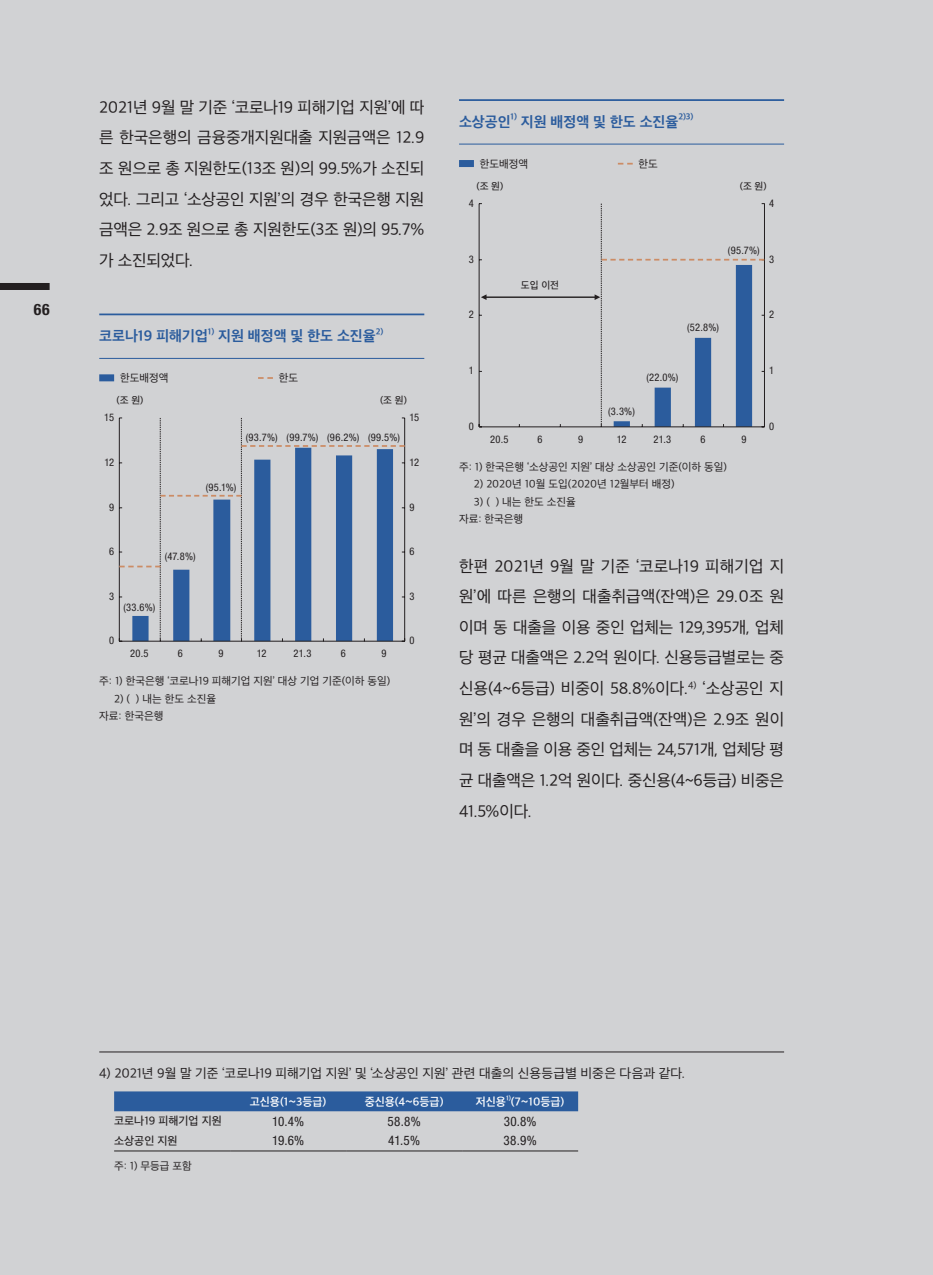
<style>
.page{position:relative;width:933px;height:1275px;background:#d1d2d4}
.page>*{position:absolute;margin:0;border:0;box-sizing:border-box;transform-origin:0 0}
.t1{font:15.75px/30.6px "SD Gothic Neo 1 OTFR";letter-spacing:-.01em;color:#231f20;text-align:justify}
.t2{font:700 condensed 15.75px "Helvetica Neue LT Std";color:#231f20}
.t3{font:14px "SD Gothic Neo 1 OTFB";color:#2b5c9d}
.t4{font:condensed 13.12px "Helvetica Neue LT Std";letter-spacing:.005em;color:#231f20}
.t5{font:12.6px "SD Gothic Neo 1 OTFR";color:#231f20}
.t6{font:10.85px "SD Gothic Neo 1 OTFSB";color:#fff}
.t7{font:10.85px "SD Gothic Neo 1 OTFM";color:#231f20}
.t8{font:10.5px "SD Gothic Neo 1 OTFR";color:#231f20}
.t9{font:condensed 10.5px "Helvetica Neue LT Std";letter-spacing:.025em;color:#231f20}
.t10{font:9.62px "SD Gothic Neo 1 OTFM";color:#231f20}
.t11{font:8.22px "SD Gothic Neo 1 OTFB";color:#2b5c9d}
.t12{font:6.3px "SD Gothic Neo 1 OTFSB";color:#fff}
</style>
<div class="page">
<div style="left:0;top:283px;width:50px;height:7px;background:#231f20"></div>
<hr style="left:99px;top:1052px;width:685px;height:1px;background:#231f20">
<hr style="left:99px;top:358px;width:325px;height:1px;background:#2b5c9d">
<hr style="left:99px;top:314px;width:325px;height:1px;background:#2b5c9d">
<div style="left:99px;top:374px;width:15px;height:7px;background:#2b5c9d"></div>
<svg style="left:258px;top:377px;width:15px;height:2px"></svg>
<svg style="left:119px;top:418px;width:286px;height:224px"></svg>
<hr style="left:479px;top:427px;width:285px;height:1px;background:#231f20">
<hr style="left:479px;top:204px;width:1px;height:223px;background:#231f20">
<hr style="left:485px;top:296px;width:110px;height:2px;background:#231f20">
<svg style="left:594px;top:203px;width:171px;height:225px"></svg>
<svg style="left:481px;top:294px;width:5px;height:6px"></svg>
<hr style="left:459px;top:144px;width:325px;height:1px;background:#2b5c9d">
<hr style="left:459px;top:99px;width:325px;height:2px;background:#2b5c9d">
<div style="left:459px;top:160px;width:15px;height:7px;background:#2b5c9d"></div>
<svg style="left:618px;top:163px;width:14px;height:2px"></svg>
<div style="left:114px;top:1091px;width:464px;height:20px;background:#2b5c9d"></div>
<hr style="left:114px;top:1151px;width:116px;height:1px;background:#231f20">
<hr style="left:230px;top:1151px;width:116px;height:1px;background:#231f20">
<hr style="left:346px;top:1151px;width:116px;height:1px;background:#231f20">
<hr style="left:462px;top:1151px;width:116px;height:1px;background:#231f20">
<p class="t2" style="left:34px;top:299px;width:17px">66</p>
<p class="t1" style="left:99px;top:92px;width:327px">2021년 9월 말 기준 ‘코로나19 피해기업 지원’에 따 른 한국은행의 금융중개지원대출 지원금액은 12.9 조 원으로 총 지원한도(13조 원)의 99.5%가 소진되 었다. 그리고 ‘소상공인 지원’의 경우 한국은행 지원 금액은 2.9조 원으로 총 지원한도(3조 원)의 95.7% 가 소진되었다.</p>
<p class="t3" style="left:99px;top:329px;width:110px">코로나19 피해기업</p>
<p class="t11" style="left:208px;top:327px;width:8px">1)</p>
<p class="t3" style="left:218px;top:329px;width:159px">지원 배정액 및 한도 소진율</p>
<p class="t11" style="left:376px;top:327px;width:9px">2)</p>
<p class="t8" style="left:120px;top:373px;width:50px">한도배정액</p>
<p class="t8" style="left:279px;top:373px;width:21px">한도</p>
<p class="t10" style="left:117px;top:396px;width:28px">(조 원)</p>
<p class="t10" style="left:380px;top:396px;width:28px">(조 원)</p>
<p class="t9" style="left:104px;top:412px;width:11px">15</p>
<p class="t9" style="left:104px;top:456px;width:11px">12</p>
<p class="t9" style="left:109px;top:501px;width:7px">9</p>
<p class="t9" style="left:109px;top:545px;width:7px">6</p>
<p class="t9" style="left:109px;top:590px;width:7px">3</p>
<p class="t9" style="left:109px;top:634px;width:7px">0</p>
<p class="t9" style="left:246px;top:431px;width:33px">(93.7%)</p>
<p class="t9" style="left:287px;top:431px;width:33px">(99.7%)</p>
<p class="t9" style="left:327px;top:431px;width:34px">(96.2%)</p>
<p class="t9" style="left:368px;top:431px;width:33px">(99.5%)</p>
<p class="t9" style="left:206px;top:481px;width:32px">(95.1%)</p>
<p class="t9" style="left:165px;top:550px;width:32px">(47.8%)</p>
<p class="t9" style="left:123px;top:601px;width:33px">(33.6%)</p>
<p class="t9" style="left:130px;top:647px;width:20px">20.5</p>
<p class="t9" style="left:178px;top:647px;width:7px">6</p>
<p class="t9" style="left:218px;top:647px;width:7px">9</p>
<p class="t9" style="left:257px;top:647px;width:11px">12</p>
<p class="t9" style="left:294px;top:647px;width:19px">21.3</p>
<p class="t9" style="left:341px;top:647px;width:7px">6</p>
<p class="t9" style="left:381px;top:647px;width:7px">9</p>
<p class="t8" style="left:99px;top:676px;width:292px">주: 1) 한국은행 ‘코로나19 피해기업 지원’ 대상 기업 기준(이하 동일)</p>
<p class="t8" style="left:114px;top:693px;width:103px">2) ( ) 내는 한도 소진율</p>
<p class="t8" style="left:99px;top:711px;width:66px">자료: 한국은행</p>
<p class="t9" style="left:409px;top:412px;width:11px">15</p>
<p class="t9" style="left:409px;top:456px;width:11px">12</p>
<p class="t9" style="left:409px;top:501px;width:7px">9</p>
<p class="t9" style="left:409px;top:545px;width:7px">6</p>
<p class="t9" style="left:409px;top:590px;width:7px">3</p>
<p class="t9" style="left:409px;top:634px;width:7px">0</p>
<p class="t3" style="left:459px;top:115px;width:53px">소상공인</p>
<p class="t11" style="left:510px;top:113px;width:8px">1)</p>
<p class="t3" style="left:521px;top:115px;width:159px">지원 배정액 및 한도 소진율</p>
<p class="t11" style="left:678px;top:113px;width:17px">2)3)</p>
<p class="t8" style="left:480px;top:159px;width:50px">한도배정액</p>
<p class="t8" style="left:638px;top:159px;width:21px">한도</p>
<p class="t10" style="left:476px;top:181px;width:28px">(조 원)</p>
<p class="t10" style="left:740px;top:181px;width:28px">(조 원)</p>
<p class="t9" style="left:469px;top:197px;width:7px">4</p>
<p class="t9" style="left:769px;top:197px;width:7px">4</p>
<p class="t9" style="left:469px;top:253px;width:7px">3</p>
<p class="t9" style="left:469px;top:309px;width:7px">2</p>
<p class="t10" style="left:521px;top:280px;width:40px">도입 이전</p>
<p class="t9" style="left:728px;top:244px;width:33px">(95.7%)</p>
<p class="t9" style="left:769px;top:253px;width:7px">3</p>
<p class="t9" style="left:687px;top:321px;width:33px">(52.8%)</p>
<p class="t9" style="left:769px;top:309px;width:7px">2</p>
<p class="t9" style="left:469px;top:364px;width:7px">1</p>
<p class="t9" style="left:469px;top:420px;width:7px">0</p>
<p class="t9" style="left:608px;top:405px;width:28px">(3.3%)</p>
<p class="t9" style="left:646px;top:371px;width:33px">(22.0%)</p>
<p class="t9" style="left:490px;top:433px;width:20px">20.5</p>
<p class="t9" style="left:537px;top:433px;width:7px">6</p>
<p class="t9" style="left:578px;top:433px;width:7px">9</p>
<p class="t9" style="left:616px;top:433px;width:11px">12</p>
<p class="t9" style="left:653px;top:433px;width:19px">21.3</p>
<p class="t9" style="left:700px;top:433px;width:7px">6</p>
<p class="t9" style="left:741px;top:433px;width:7px">9</p>
<p class="t8" style="left:459px;top:461px;width:269px">주: 1) 한국은행 ‘소상공인 지원’ 대상 소상공인 기준(이하 동일)</p>
<p class="t8" style="left:474px;top:479px;width:202px">2) 2020년 10월 도입(2020년 12월부터 배정)</p>
<p class="t8" style="left:474px;top:496px;width:103px">3) ( ) 내는 한도 소진율</p>
<p class="t8" style="left:459px;top:514px;width:66px">자료: 한국은행</p>
<p class="t9" style="left:769px;top:364px;width:7px">1</p>
<p class="t9" style="left:769px;top:420px;width:7px">0</p>
<p class="t1" style="left:459px;top:551px;width:327px">한편 2021년 9월 말 기준 ‘코로나19 피해기업 지 원’에 따른 은행의 대출취급액(잔액)은 29.0조 원 이며 동 대출을 이용 중인 업체는 129,395개, 업체 당 평균 대출액은 2.2억 원이다. 신용등급별로는 중 신용(4~6등급) 비중이 58.8%이다.<sup>4)</sup> ‘소상공인 지 원’의 경우 은행의 대출취급액(잔액)은 2.9조 원이 며 동 대출을 이용 중인 업체는 24,571개, 업체당 평 균 대출액은 1.2억 원이다. 중신용(4~6등급) 비중은 41.5%이다.</p>
<p class="t5" style="left:99px;top:1067px;width:587px">4) 2021년 9월 말 기준 ‘코로나19 피해기업 지원’ 및 ‘소상공인 지원’ 관련 대출의 신용등급별 비중은 다음과 같다.</p>
<p class="t6" style="left:250px;top:1096px;width:78px">고신용(1~3등급)</p>
<p class="t6" style="left:365px;top:1096px;width:80px">중신용(4~6등급)</p>
<p class="t6" style="left:476px;top:1096px;width:32px">저신용</p>
<p class="t12" style="left:506px;top:1094px;width:6px">1)</p>
<p class="t6" style="left:511px;top:1096px;width:55px">(7~10등급)</p>
<p class="t7" style="left:114px;top:1116px;width:109px">코로나19 피해기업 지원</p>
<p class="t4" style="left:272px;top:1113px;width:33px">10.4%</p>
<p class="t4" style="left:387px;top:1113px;width:35px">58.8%</p>
<p class="t4" style="left:503px;top:1113px;width:34px">30.8%</p>
<p class="t7" style="left:114px;top:1135px;width:65px">소상공인 지원</p>
<p class="t4" style="left:272px;top:1133px;width:34px">19.6%</p>
<p class="t4" style="left:388px;top:1133px;width:33px">41.5%</p>
<p class="t4" style="left:503px;top:1133px;width:35px">38.9%</p>
<p class="t8" style="left:114px;top:1161px;width:79px">주: 1) 무등급 포함</p>
</div>
